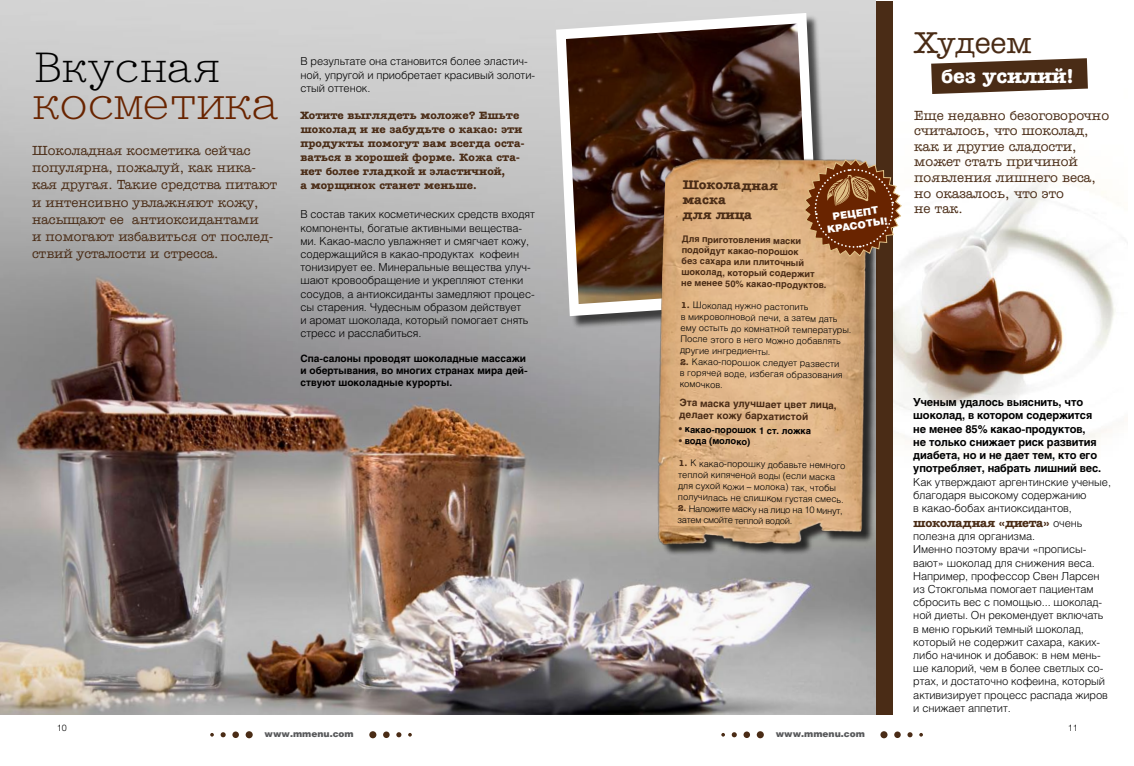
<style>
.page{position:relative;width:1134px;height:766px;background:#fff}
.page>*{position:absolute;margin:0;border:0;box-sizing:border-box;transform-origin:0 0}
.t1{font:43px "Jatran";letter-spacing:-.02em;color:#692400;scale:1.1 1}
.t2{font:40px "Jatran";color:#000;scale:1.1 1}
.t3{font:29.4px "Secretary";color:#4a2c16}
.t4{font:700 20.6px "Secretary";color:#fff}
.t5{font:700 13.1px/14.9px "Secretary";color:#4a2c16}
.t6{font:13px/15.6px "Secretary";color:#4a2c16}
.t7{font:12.9px/17.2px "Secretary";color:#4a2c16}
.t8{font:700 12px "Secretary";letter-spacing:-.03em;color:#4a2c16}
.t9{font:300 11px/13.2px "Helios";letter-spacing:-.01em;color:#000}
.t10{font:700 11px/14px "Secretary";color:#4a2c16}
.t11{font:700 11px/13.2px "Helios";letter-spacing:-.01em;color:#000}
.t12{font:700 10px/12px "Helios";color:#000}
.t13{font:700 10px/12px "Helios";color:#4a2c16}
.t14{font:900 10px/12px "Helios";color:#fff;text-align:center}
.t15{font:300 9.2px/11.3px "Helios";color:#000}
.t16{font:700 9.2px "Helios";color:#000}
.t17{font:700 9.1px/10.9px "Helios";color:#4a2c16}
.t18{font:900 9px "Helios";color:#58595b}
.t19{font:300 9px "Helios";color:#000}
.s1{font-family:"Secretary";font-weight:700;font-size:9px;color:#4a2c16}
.s2{color:#4a2c16}
.s3{font-family:"Helios";font-weight:300;font-size:11px;color:#000}
</style>
<div class="page">
<img style="left:922px;top:168px;width:193px;height:286px">
<svg style="left:931px;top:58px;width:157px;height:36px;background:#674e3b"></svg>
<div style="left:850px;top:1px;width:43px;height:713px;background:#4a2c16"></div>
<img style="left:0;top:0;width:875px;height:714px">
<div style="left:557px;top:14px;width:284px;height:319px;background:#000;opacity:.65"></div>
<svg style="left:556px;top:13px;width:264px;height:303px"></svg>
<img style="left:566px;top:24px;width:244px;height:280px">
<div style="left:654px;top:151px;width:268px;height:614px;background:#000;opacity:.75"></div>
<img style="left:652px;top:148px;width:223px;height:407px">
<svg style="left:803px;top:158px;width:99px;height:100px;background:#925e3b"></svg>
<div style="left:246px;top:731px;width:7px;height:7px;background:#4a2c16;border-radius:50%"></div>
<div style="left:232px;top:731px;width:7px;height:6px;background:#4a2c16;border-radius:50%"></div>
<svg style="left:221px;top:732px;width:5px;height:5px"></svg>
<svg style="left:210px;top:733px;width:4px;height:3px"></svg>
<div style="left:369px;top:731px;width:7px;height:7px;background:#4a2c16;border-radius:50%"></div>
<div style="left:383px;top:731px;width:7px;height:6px;background:#4a2c16;border-radius:50%"></div>
<svg style="left:396px;top:732px;width:5px;height:5px"></svg>
<svg style="left:408px;top:733px;width:4px;height:3px"></svg>
<div style="left:757px;top:731px;width:7px;height:7px;background:#4a2c16;border-radius:50%"></div>
<div style="left:743px;top:731px;width:7px;height:6px;background:#4a2c16;border-radius:50%"></div>
<svg style="left:732px;top:732px;width:5px;height:5px"></svg>
<svg style="left:721px;top:732px;width:4px;height:4px"></svg>
<div style="left:880px;top:731px;width:7px;height:7px;background:#4a2c16;border-radius:50%"></div>
<div style="left:894px;top:731px;width:7px;height:6px;background:#4a2c16;border-radius:50%"></div>
<svg style="left:907px;top:732px;width:5px;height:5px"></svg>
<svg style="left:919px;top:732px;width:4px;height:4px"></svg>
<h2 class="t2" style="left:35px;top:44px;width:169px">Вкусная</h2>
<h1 class="t1" style="left:32px;top:78px;width:227px">косметика</h1>
<p class="t7" style="left:32px;top:142px;width:247px">Шоколадная косметика сейчас популярна, пожалуй, как ника&shy;кая другая. Такие средства питают и интенсивно увлажняют кожу, насыщают ее антиоксидантами<br>и помогают избавиться от послед&shy;ствий усталости и стресса.</p>
<p class="t9" style="left:300px;top:55px;width:236px">В результате она становится более эластич&shy;ной, упругой и приобретает красивый золоти&shy;стый оттенок.</p>
<p class="t10" style="left:300px;top:108px;width:225px">Хотите выглядеть моложе? Ешьте шоколад и не забудьте о какао: эти продукты помогут вам всегда оста&shy;ваться в хорошей форме. Кожа ста&shy;нет более гладкой и эластичной,<br>а морщинок станет меньше.</p>
<p class="t9" style="left:300px;top:208px;width:236px">В состав таких косметических средств входят компоненты, богатые активными вещества&shy;ми. Какао-масло увлажняет и смягчает кожу, содержащийся в какао-продуктах кофеин тонизирует ее. Минеральные вещества улуч&shy;шают кровообращение и укрепляют стенки сосудов, а антиоксиданты замедляют процес&shy;сы старения. Чудесным образом действует<br>и аромат шоколада, который помогает снять стресс и расслабиться.</p>
<p class="t12" style="left:300px;top:353px;width:229px">Спа-салоны проводят шоколадные массажи и обертывания, во многих странах мира дей&shy;ствуют шоколадные курорты.</p>
<p class="t5" style="left:683px;top:176px;width:97px;rotate:1deg">Шоколадная маска<br>для лица</p>
<p class="t17" style="left:682px;top:233px;width:147px;rotate:1deg">Для приготовления маски подойдут какао-порошок<br>без сахара или плиточный шоколад, который содержит не менее 50% какао-продуктов.</p>
<p class="t15" style="left:681px;top:299px;width:172px;rotate:1deg"><span class="s1">1.</span> Шоколад нужно растопить<br>в микроволновой печи, а затем дать ему остыть до комнатной температуры.<br>После этого в него можно добавлять другие ингредиенты.</p>
<p class="t15" style="left:680px;top:355px;width:164px;rotate:1deg"><span class="s1">2.</span> Какао-порошок следует развести в горячей воде, избегая образования комочков.</p>
<p class="t13" style="left:679px;top:396px;width:159px;rotate:1deg">Эта маска улучшает цвет лица, делает кожу бархатистой</p>
<p class="t16" style="left:679px;top:423px;width:134px;rotate:1deg"><span class="s2">•</span> какао-порошок 1 ст. ложка</p>
<p class="t16" style="left:679px;top:435px;width:73px;rotate:1deg"><span class="s2">•</span> вода (молоко)</p>
<p class="t15" style="left:679px;top:457px;width:168px;rotate:1deg"><span class="s1">1.</span> К какао-порошку добавьте немного теплой кипяченой воды (если маска для сухой кожи – молока) так, чтобы получилась не слишком густая смесь.</p>
<p class="t15" style="left:678px;top:502px;width:167px;rotate:1deg"><span class="s1">2.</span> Наложите маску на лицо на 10 минут, затем смойте теплой водой.</p>
<p class="t14" style="left:825px;top:211px;width:62px;rotate:-8deg">рецепт красоты!</p>
<h3 class="t3" style="left:914px;top:25px;width:119px">Худеем</h3>
<h3 class="t4" style="left:941px;top:64px;width:134px">без усилий!</h3>
<p class="t6" style="left:914px;top:107px;width:196px">Еще недавно безоговорочно считалось, что шоколад, как и другие сладости, может стать причиной появления лишнего веса, но оказалось, что это<br>не так.</p>
<p class="t11" style="left:913px;top:395px;width:190px">Ученым удалось выяснить, что шоколад, в котором содержится не менее 85% какао-продуктов,<br>не только снижает риск развития диабета, но и не дает тем, кто его употребляет, набрать лишний вес.</p>
<p class="t9" style="left:913px;top:474px;width:199px">Как утверждают аргентинские ученые, благодаря высокому содержанию<br>в какао-бобах антиоксидантов,</p>
<p class="t8" style="left:913px;top:515px;width:171px">шоколадная «диета» <span class="s3">очень</span></p>
<p class="t9" style="left:913px;top:529px;width:196px">полезна для организма.<br>Именно поэтому врачи «прописы&shy;вают» шоколад для снижения веса.<br>Например, профессор Свен Ларсен из Стокгольма помогает пациентам сбросить вес с помощью... шоколад&shy;ной диеты. Он рекомендует включать в меню горький темный шоколад, который не содержит сахара, каких&shy;либо начинок и добавок: в нем мень&shy;ше калорий, чем в более светлых со&shy;ртах, и достаточно кофеина, который активизирует процесс распада жиров и снижает аппетит.</p>
<p class="t19" style="left:57px;top:722px;width:12px">10</p>
<p class="t19" style="left:1068px;top:722px;width:12px">11</p>
<p class="t18" style="left:265px;top:727px;width:91px">www.mmenu.com</p>
<p class="t18" style="left:776px;top:727px;width:91px">www.mmenu.com</p>
</div>
